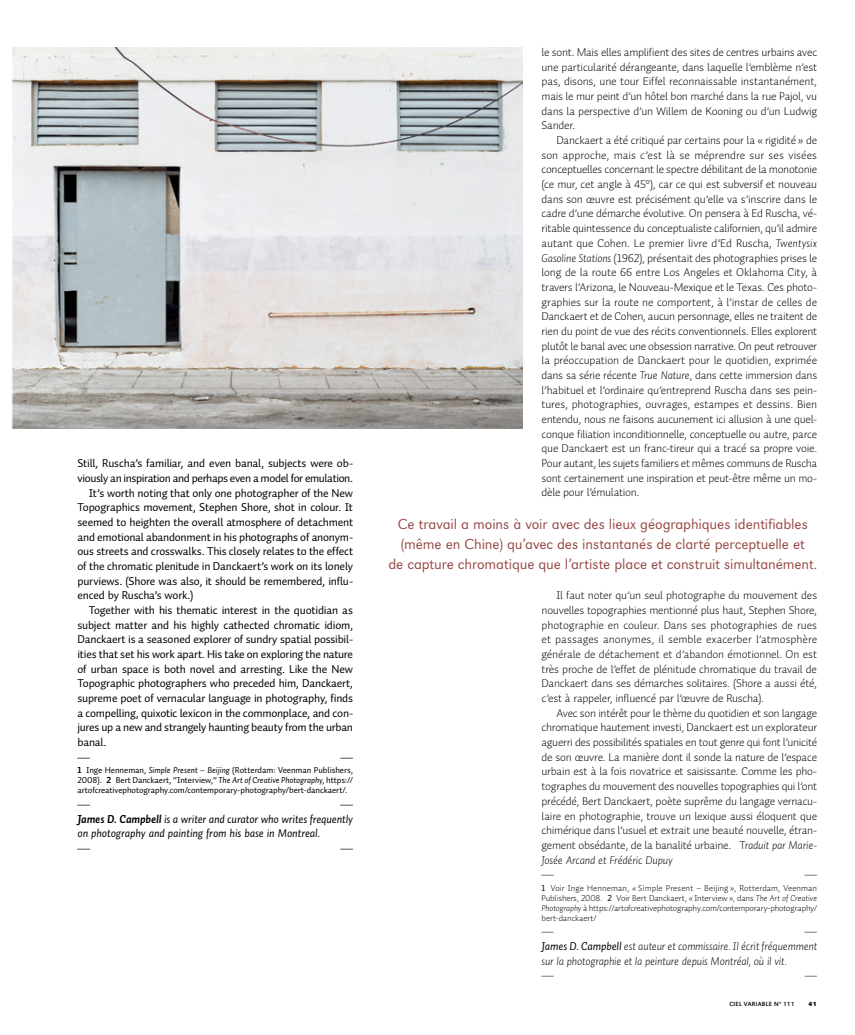
<style>
.page{position:relative;width:855px;height:1035px;background:#fff}
.page>*{position:absolute;margin:0;border:0;box-sizing:border-box;transform-origin:0 0}
.t1{font:300 15px/20px "URW Grotesk";letter-spacing:-.005em;color:#974945;text-align:center}
.t2{font:11.5px/14.6px "Auto 1 Light LF";letter-spacing:-.02em;color:#000;text-align:justify}
.t3{font:11.5px "Auto 1 Regular LF";letter-spacing:-.015em;color:#000}
.t4{font:11.5px/14.6px "Auto 1 Light Italic LF";letter-spacing:-.015em;color:#000}
.t5{font:11.5px/14.6px "Auto 1 Italic LF";letter-spacing:-.01em;color:#000}
.t6{font:11.5px "Auto 1 Regular LF";letter-spacing:-.035em;color:#000}
.t7{font:8.75px/10px "Auto 1 Light LF";letter-spacing:-.015em;color:#000;text-align:justify}
.t8{font:8.75px/10px "Auto 1 Regular LF";letter-spacing:-.01em;color:#000;text-align:justify}
.t9{font:6.25px "URW Grotesk";letter-spacing:.03em;color:#000}
.t10{font:700 6.25px "URW Grotesk";color:#000}
.s1{font-family:"Auto 1 Bold LF"}
.s2{font-family:"Auto 1 Italic LF"}
.s3{font-family:"Auto 1";font-weight:700;font-style:italic}
.s4{font-family:"Auto 1 Light Italic LF"}
.s5{font-family:"Auto 1 Regular LF"}
</style>
<div class="page">
<img style="left:11px;top:47px;width:511px;height:382px">
<p class="t3" style="left:78px;top:456px;width:277px">Still, Ruscha’s familiar, and even banal, subjects were ob-</p>
<p class="t6" style="left:78px;top:471px;width:277px">viously an inspiration and perhaps even a model for emulation.</p>
<p class="t3" style="left:89px;top:486px;width:266px">It’s worth noting that only one photographer of the New</p>
<p class="t3" style="left:78px;top:500px;width:277px">Topographics movement, Stephen Shore, shot in colour. It</p>
<p class="t3" style="left:78px;top:515px;width:277px">seemed to heighten the overall atmosphere of detachment</p>
<p class="t3" style="left:78px;top:530px;width:277px">and emotional abandonment in his photographs of anonym-</p>
<p class="t3" style="left:78px;top:544px;width:277px">ous streets and crosswalks. This closely relates to the effect</p>
<p class="t3" style="left:78px;top:559px;width:277px">of the chromatic plenitude in Danckaert’s work on its lonely</p>
<p class="t3" style="left:78px;top:574px;width:277px">purviews. (Shore was also, it should be remembered, influ-</p>
<p class="t3" style="left:78px;top:588px;width:117px">enced by Ruscha’s work.)</p>
<p class="t3" style="left:89px;top:603px;width:266px">Together with his thematic interest in the quotidian as</p>
<p class="t3" style="left:78px;top:618px;width:277px">subject matter and his highly cathected chromatic idiom,</p>
<p class="t3" style="left:78px;top:632px;width:277px">Danckaert is a seasoned explorer of sundry spatial possibil-</p>
<p class="t3" style="left:78px;top:647px;width:277px">ities that set his work apart. His take on exploring the nature</p>
<p class="t3" style="left:78px;top:662px;width:277px">of urban space is both novel and arresting. Like the New</p>
<p class="t3" style="left:78px;top:676px;width:277px">Topographic photographers who preceded him, Danckaert,</p>
<p class="t3" style="left:78px;top:691px;width:277px">supreme poet of vernacular language in photography, finds</p>
<p class="t3" style="left:78px;top:706px;width:277px">a compelling, quixotic lexicon in the commonplace, and con-</p>
<p class="t3" style="left:78px;top:720px;width:277px">jures up a new and strangely haunting beauty from the urban</p>
<p class="t3" style="left:78px;top:735px;width:31px">banal.</p>
<p class="t3" style="left:78px;top:750px;width:14px">—</p>
<p class="t3" style="left:341px;top:750px;width:14px">—</p>
<p class="t8" style="left:78px;top:765px;width:277px"><span class="s1">1</span> Inge Henneman, <span class="s2">Simple Present – Beijing</span> (Rotterdam: Veenman Publishers, 2008). <span class="s1">2</span> Bert Danckaert, “Interview,” <span class="s2">The Art of Creative Photography</span>, https:// artofcreativephotography.com/contemporary-photography/bert-danckaert/.</p>
<p class="t3" style="left:78px;top:797px;width:14px">—</p>
<p class="t3" style="left:341px;top:797px;width:14px">—</p>
<p class="t5" style="left:78px;top:811px;width:277px"><span class="s3">James D. Campbell</span> is a writer and curator who writes frequently on photography and painting from his base in Montreal.</p>
<p class="t3" style="left:78px;top:841px;width:14px">—</p>
<p class="t3" style="left:341px;top:841px;width:14px">—</p>
<p class="t2" style="left:542px;top:45px;width:277px">le sont. Mais elles amplifient des sites de centres urbains avec une particularité dérangeante, dans laquelle l’emblème n’est pas, disons, une tour Eiffel reconnaissable instantanément, mais le mur peint d’un hôtel bon marché dans la rue Pajol, vu dans la perspective d’un Willem de Kooning ou d’un Ludwig Sander.</p>
<p class="t2" style="left:542px;top:133px;width:277px;text-indent:15px">Danckaert a été critiqué par certains pour la «rigidité» de son approche, mais c’est là se méprendre sur ses visées conceptuelles concernant le spectre débilitant de la monotonie (ce mur, cet angle à 45°), car ce qui est subversif et nouveau dans son œuvre est précisément qu’elle va s’inscrire dans le cadre d’une démarche évolutive. On pensera à Ed Ruscha, vé&shy;ritable quintessence du conceptualiste californien, qu’il admire autant que Cohen. Le premier livre d’Ed Ruscha, <span class="s4">Twentysix Gasoline Stations</span> (1962), présentait des photographies prises le long de la route 66 entre Los Angeles et Oklahoma City, à travers l’Arizona, le Nouveau-Mexique et le Texas. Ces photo&shy;graphies sur la route ne comportent, à l’instar de celles de Danckaert et de Cohen, aucun personnage, elles ne traitent de rien du point de vue des récits conventionnels. Elles explorent plutôt le banal avec une obsession narrative. On peut retrouver la préoccupation de Danckaert pour le quotidien, exprimée dans sa série récente <span class="s4">True Nature</span>, dans cette immersion dans l’habituel et l’ordinaire qu’entreprend Ruscha dans ses pein&shy;tures, photographies, ouvrages, estampes et dessins. Bien entendu, nous ne faisons aucunement ici allusion à une quel&shy;conque filiation inconditionnelle, conceptuelle ou autre, parce que Danckaert est un franc-tireur qui a tracé sa propre voie.<br>Pour autant, les sujets familiers et mêmes communs de Ruscha sont certainement une inspiration et peut-être même un mo&shy;dèle pour l’émulation.</p>
<h1 class="t1" style="left:388px;top:514px;width:430px">Ce travail a moins à voir avec des lieux géographiques identifiables (même en Chine) qu’avec des instantanés de clarté perceptuelle et<br>de capture chromatique que l’artiste place et construit simultanément.</h1>
<p class="t2" style="left:542px;top:588px;width:277px;text-indent:15px">Il faut noter qu’un seul photographe du mouvement des nouvelles topographies mentionné plus haut, Stephen Shore, photographie en couleur. Dans ses photographies de rues et passages anonymes, il semble exacerber l’atmosphère générale de détachement et d’abandon émotionnel. On est très proche de l’effet de plénitude chromatique du travail de Danckaert dans ses démarches solitaires. (Shore a aussi été, c’est à rappeler, influencé par l’œuvre de Ruscha).</p>
<p class="t2" style="left:542px;top:705px;width:277px;text-indent:15px">Avec son intérêt pour le thème du quotidien et son langage chromatique hautement investi, Danckaert est un explorateur aguerri des possibilités spatiales en tout genre qui font l’unicité de son œuvre. La manière dont il sonde la nature de l’espace urbain est à la fois novatrice et saisissante. Comme les pho&shy;tographes du mouvement des nouvelles topographies qui l’ont précédé, Bert Danckaert, poète suprême du langage vernacu&shy;laire en photographie, trouve un lexique aussi éloquent que chimérique dans l’usuel et extrait une beauté nouvelle, étran&shy;gement obsédante, de la banalité urbaine. T<span class="s4">raduit par Marie-</span></p>
<p class="t4" style="left:542px;top:852px;width:133px">Josée Arcand et Frédéric Dupuy</p>
<p class="t2" style="left:542px;top:867px;width:14px">—</p>
<p class="t2" style="left:805px;top:867px;width:14px">—</p>
<p class="t7" style="left:542px;top:883px;width:277px"><span class="s5">1</span> Voir Inge Henneman, « Simple Present – Beijing », Rotterdam, Veenman Publishers, 2008. <span class="s5">2</span> Voir Bert Danckaert, «Interview», dans <span class="s4">The Art of Creative Photography</span> à https://artofcreativephotography.com/contemporary-photography/ bert-danckaert/</p>
<p class="t2" style="left:542px;top:924px;width:14px">—</p>
<p class="t2" style="left:805px;top:924px;width:14px">—</p>
<p class="t4" style="left:542px;top:939px;width:277px"><span class="s2">James D. Campbell</span> est auteur et commissaire. Il écrit fréquemment sur la photographie et la peinture depuis Montréal, où il vit.</p>
<p class="t2" style="left:542px;top:968px;width:14px">—</p>
<p class="t2" style="left:805px;top:968px;width:14px">—</p>
<p class="t9" style="left:729px;top:1001px;width:66px">CIEL VARIABLE N° 111</p>
<p class="t10" style="left:809px;top:1000px;width:9px">41</p>
</div>
